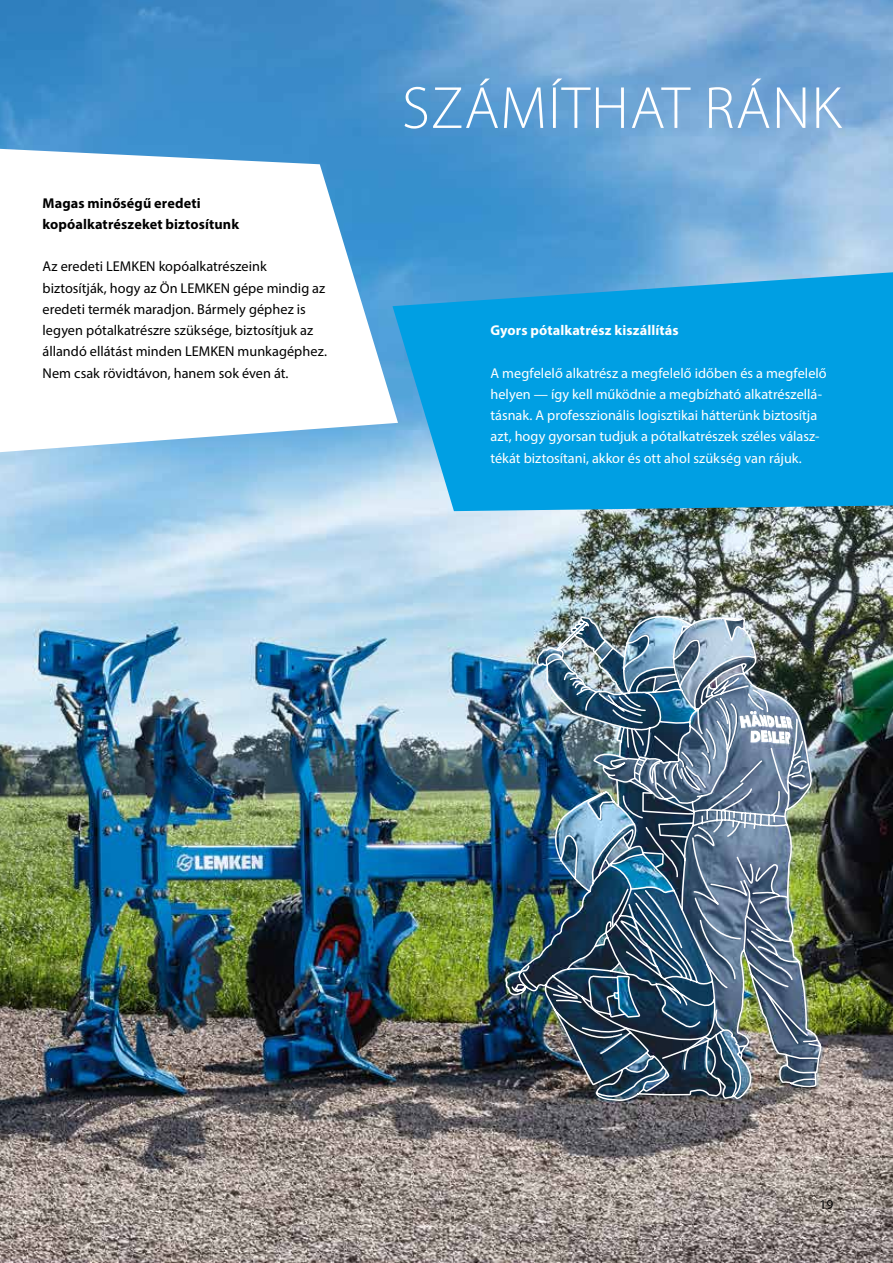
<style>
.page{position:relative;width:893px;height:1263px;background:#fff}
.page>*{position:absolute;margin:0;border:0;box-sizing:border-box;transform-origin:0 0}
.t1{font:300 60px "Myriad Pro";letter-spacing:.02em;color:#fff}
.t2{font:14.25px/21.3px "Myriad Pro";letter-spacing:.005em;color:#fff}
.t3{font:14.25px/21.3px "Myriad Pro";letter-spacing:.005em;color:#000}
.t4{font:700 14.25px/21.3px "Myriad Pro";letter-spacing:.01em;color:#000}
.t5{font:700 14.25px "Myriad Pro";letter-spacing:.01em;color:#fff}
.t6{font:13.5px "Myriad Pro";color:#000}
</style>
<div class="page">
<img style="left:0;top:0;width:893px;height:1263px">
<img style="left:518px;top:615px;width:304px;height:648px">
<img style="left:505px;top:616px;width:237px;height:483px">
<svg style="left:392px;top:272px;width:501px;height:239px;background:#0fa1e1"></svg>
<svg style="left:0;top:149px;width:398px;height:303px"></svg>
<p class="t4" style="left:43px;top:192px;width:198px">Magas minőségű eredeti kopóalkatrészeket biztosítunk</p>
<p class="t3" style="left:43px;top:256px;width:286px">Az eredeti LEMKEN kopóalkatrészeink biztosítják, hogy az Ön LEMKEN gépe mindig az eredeti termék maradjon. Bármely géphez is legyen pótalkatrészre szüksége, biztosítjuk az állandó ellátást minden LEMKEN munkagéphez.<br>Nem csak rövidtávon, hanem sok éven át.</p>
<h1 class="t1" style="left:402px;top:72px;width:441px">SZÁMÍTHAT RÁNK</h1>
<p class="t5" style="left:490px;top:321px;width:190px">Gyors pótalkatrész kiszállítás</p>
<p class="t2" style="left:490px;top:362px;width:338px">A megfelelő alkatrész a megfelelő időben és a megfelelő helyen — így kell működnie a megbízható alkatrészellá&shy;tásnak. A professzionális logisztikai hátterünk biztosítja azt, hogy gyorsan tudjuk a pótalkatrészek széles válasz&shy;tékát biztosítani, akkor és ott ahol szükség van rájuk.</p>
<p class="t6" style="left:820px;top:1196px;width:15px">19</p>
</div>
